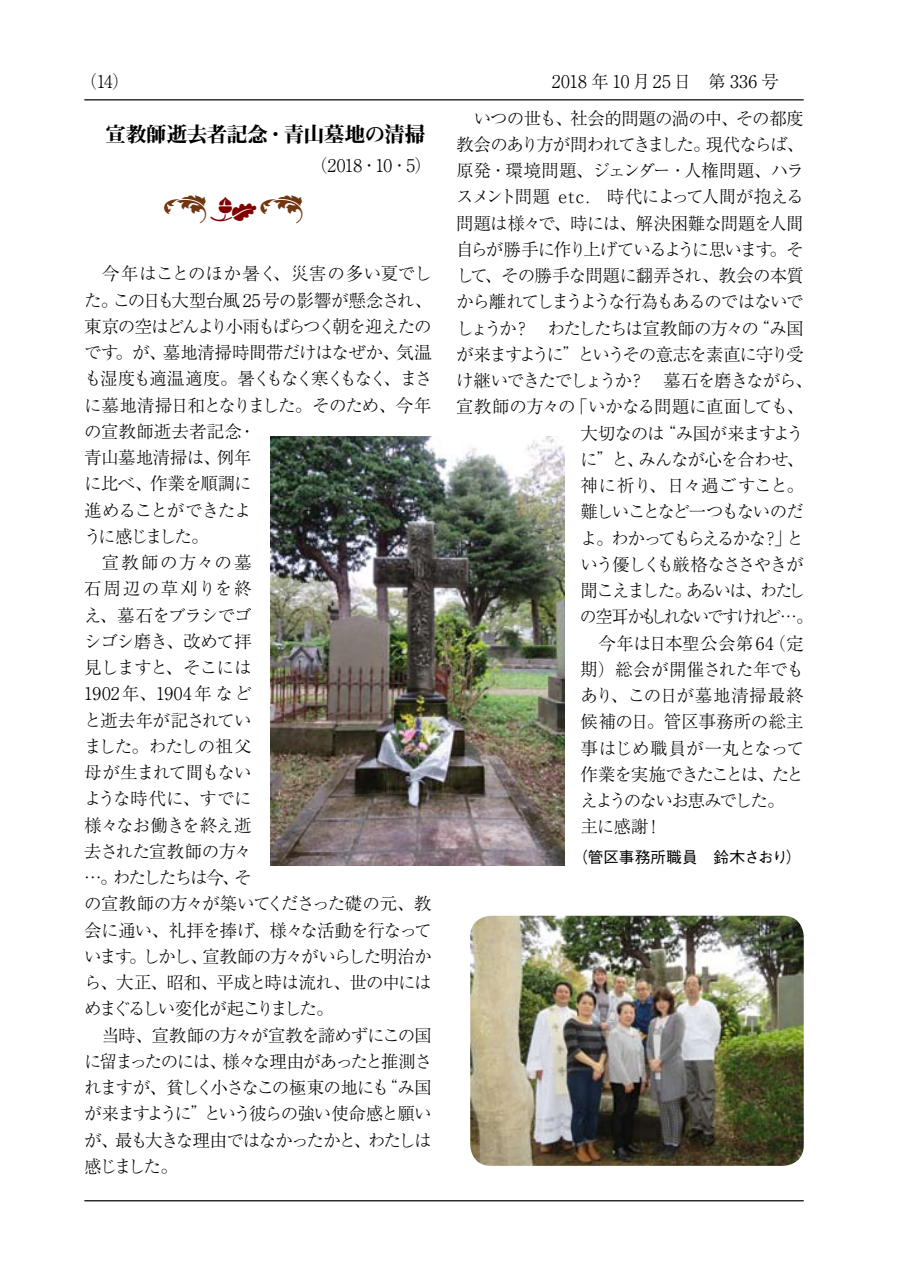
<style>
.page{position:relative;width:903px;height:1275px;background:#fff}
.page>*{position:absolute;margin:0;border:0;box-sizing:border-box;transform-origin:0 0}
.t1{font:38.5px "Type Embellishments One Let Plain";color:#723512}
.t2{font:21px "Midashi Min Pro MA31";letter-spacing:-.035em;color:#000}
.t3{font:300 17.5px "Ryumin Pro";letter-spacing:-.06em;color:#000}
.t4{font:300 17.5px "Ryumin Pro";letter-spacing:-.095em;color:#000}
.t5{font:300 17.5px "Ryumin Pro";letter-spacing:-.04em;color:#000}
.t6{font:300 17.5px "Ryumin Pro";letter-spacing:-.11em;color:#000}
.t7{font:300 17.5px "Ryumin Pro";letter-spacing:-.1em;color:#000}
.t8{font:300 17.5px "Ryumin Pro";letter-spacing:-.09em;color:#000}
.t9{font:300 17.5px "Ryumin Pro";letter-spacing:-.02em;color:#000}
.t10{font:300 17.5px "Ryumin Pro";letter-spacing:-.08em;color:#000}
.t11{font:300 17.5px "Ryumin Pro";letter-spacing:-.01em;color:#000}
.t12{font:300 17.5px "Ryumin Pro";letter-spacing:.01em;color:#000}
.t13{font:300 17.5px "Ryumin Pro";color:#000}
.t14{font:300 17.5px "Ryumin Pro";letter-spacing:-.035em;color:#000}
.t15{font:300 17.5px "Ryumin Pro";letter-spacing:-.085em;color:#000}
.t16{font:300 17.5px "Ryumin Pro";letter-spacing:.03em;color:#000}
.t17{font:300 17.5px "Ryumin Pro";letter-spacing:-.135em;color:#000;scale:.96 1}
.t18{font:300 17.5px "Ryumin Pro";letter-spacing:-.13em;color:#000}
.t19{font:300 17.5px "Ryumin Pro";letter-spacing:.04em;color:#000}
.t20{font:300 17.5px "Ryumin Pro";letter-spacing:.035em;color:#000}
.t21{font:300 17.5px "Ryumin Pro";letter-spacing:-.005em;color:#000}
.t22{font:300 17.5px "Ryumin Pro";letter-spacing:.005em;color:#000}
.t23{font:300 17.5px "Ryumin Pro";letter-spacing:.095em;color:#000}
.t24{font:300 17.5px "Ryumin Pro";letter-spacing:-.14em;color:#000}
.t25{font:300 17.5px "Ryumin Pro";letter-spacing:.085em;color:#000}
.t26{font:500 15.75px "Gothic BBB Pro";letter-spacing:-.005em;color:#000}
.s1{color:#800000}
</style>
<div class="page">
<hr style="left:84px;top:1200px;width:720px;height:1px;background:#000">
<hr style="left:84px;top:99px;width:720px;height:1px;background:#000">
<img style="left:470px;top:916px;width:334px;height:250px">
<img style="left:270px;top:437px;width:294px;height:428px">
<p class="t3" style="left:80px;top:68px;width:59px">（14）　</p>
<p class="t16" style="left:552px;top:68px;width:229px">2018 年 10 月25日　第 336 号</p>
<p class="t2" style="left:105px;top:118px;width:322px">宣教師逝去者記念・青山墓地の清掃</p>
<p class="t3" style="left:310px;top:151px;width:123px">（2018・10・5）</p>
<p class="t5" style="left:474px;top:104px;width:331px">いつの世も、社会的問題の渦の中、その都度</p>
<p class="t8" style="left:456px;top:130px;width:349px">教会のあり方が問われてきました。現代ならば、</p>
<p class="t11" style="left:456px;top:157px;width:349px">原発・環境問題、ジェンダー・人権問題、ハラ</p>
<p class="t3" style="left:456px;top:183px;width:349px">スメント問題 etc.　時代によって人間が抱える</p>
<p class="t5" style="left:456px;top:209px;width:349px">問題は様々で、時には、解決困難な問題を人間</p>
<p class="t7" style="left:456px;top:235px;width:349px">自らが勝手に作り上げているように思います。そ</p>
<p class="t3" style="left:456px;top:262px;width:349px">して、その勝手な問題に翻弄され、教会の本質</p>
<p class="t15" style="left:456px;top:288px;width:349px">から離れてしまうような行為もあるのではないで</p>
<p class="t4" style="left:456px;top:314px;width:349px">しょうか？　わたしたちは宣教師の方々の“み国</p>
<p class="t8" style="left:456px;top:340px;width:349px">が来ますように”というその意志を素直に守り受</p>
<p class="t3" style="left:456px;top:367px;width:358px">け継いできたでしょうか？　墓石を磨きながら、</p>
<p class="t5" style="left:456px;top:393px;width:349px">宣教師の方々の「いかなる問題に直面しても、</p>
<p class="t3" style="left:580px;top:419px;width:225px">大切なのは“み国が来ますよう</p>
<p class="t3" style="left:580px;top:445px;width:225px">に”と、みんなが心を合わせ、</p>
<p class="t13" style="left:580px;top:472px;width:225px">神に祈り、日々過ごすこと。</p>
<p class="t10" style="left:580px;top:498px;width:225px">難しいことなど一つもないのだ</p>
<p class="t18" style="left:580px;top:524px;width:225px">よ。わかってもらえるかな？」と</p>
<p class="t3" style="left:580px;top:550px;width:225px">いう優しくも厳格なささやきが</p>
<p class="t6" style="left:580px;top:577px;width:226px">聞こえました。あるいは、わたし</p>
<p class="t17" style="left:580px;top:603px;width:244px">の空耳かもしれないですけれど…。</p>
<p class="t12" style="left:598px;top:629px;width:207px">今年は日本聖公会第64（定</p>
<p class="t13" style="left:580px;top:655px;width:225px">期）総会が開催された年でも</p>
<p class="t20" style="left:580px;top:682px;width:225px">あり、この日が墓地清掃最終</p>
<p class="t21" style="left:580px;top:708px;width:225px">候補の日。管区事務所の総主</p>
<p class="t11" style="left:580px;top:734px;width:225px">事はじめ職員が一丸となって</p>
<p class="t4" style="left:580px;top:760px;width:225px">作業を実施できたことは、たと</p>
<p class="t4" style="left:580px;top:787px;width:206px">えようのないお恵みでした。</p>
<p class="t3" style="left:580px;top:813px;width:100px">主に感謝！　</p>
<p class="t26" style="left:572px;top:845px;width:231px">（管区事務所職員　鈴木さおり）</p>
<h1 class="t1" style="left:162px;top:194px;width:143px">=<span class="s1">m</span>=</h1>
<p class="t12" style="left:102px;top:260px;width:331px">今年はことのほか暑く、災害の多い夏でし</p>
<p class="t14" style="left:84px;top:286px;width:349px">た。この日も大型台風 25号の影響が懸念され、</p>
<p class="t6" style="left:84px;top:312px;width:349px">東京の空はどんより小雨もぱらつく朝を迎えたの</p>
<p class="t9" style="left:84px;top:339px;width:349px">です。が、墓地清掃時間帯だけはなぜか、気温</p>
<p class="t6" style="left:84px;top:365px;width:349px">も湿度も適温適度。暑くもなく寒くもなく、まさ</p>
<p class="t3" style="left:84px;top:391px;width:349px">に墓地清掃日和となりました。そのため、今年</p>
<p class="t22" style="left:84px;top:417px;width:173px">の宣教師逝去者記念・</p>
<p class="t9" style="left:84px;top:444px;width:169px">青山墓地清掃は、例年</p>
<p class="t3" style="left:84px;top:470px;width:169px">に比べ、作業を順調に</p>
<p class="t3" style="left:84px;top:496px;width:169px">進めることができたよ</p>
<p class="t24" style="left:84px;top:522px;width:126px">うに感じました。</p>
<p class="t25" style="left:102px;top:549px;width:151px">宣教師の方々の墓</p>
<p class="t23" style="left:84px;top:575px;width:169px">石周辺の草刈りを終</p>
<p class="t3" style="left:84px;top:601px;width:169px">え、墓石をブラシでゴ</p>
<p class="t5" style="left:84px;top:627px;width:169px">シゴシ磨き、改めて拝</p>
<p class="t3" style="left:84px;top:654px;width:169px">見しますと、そこには</p>
<p class="t19" style="left:84px;top:680px;width:169px">1902年、1904年など</p>
<p class="t3" style="left:84px;top:706px;width:169px">と逝去年が記されてい</p>
<p class="t3" style="left:84px;top:732px;width:169px">ました。わたしの祖父</p>
<p class="t3" style="left:84px;top:759px;width:169px">母が生まれて間もない</p>
<p class="t9" style="left:84px;top:785px;width:169px">ような時代に、すでに</p>
<p class="t3" style="left:84px;top:811px;width:169px">様々なお働きを終え逝</p>
<p class="t3" style="left:84px;top:837px;width:169px">去された宣教師の方々</p>
<p class="t7" style="left:84px;top:864px;width:169px">…。わたしたちは今、そ</p>
<p class="t5" style="left:84px;top:890px;width:349px">の宣教師の方々が築いてくださった礎の元、教</p>
<p class="t3" style="left:84px;top:916px;width:349px">会に通い、礼拝を捧げ、様々な活動を行なって</p>
<p class="t4" style="left:84px;top:942px;width:349px">います。しかし、宣教師の方々がいらした明治か</p>
<p class="t5" style="left:84px;top:969px;width:349px">ら、大正、昭和、平成と時は流れ、世の中には</p>
<p class="t6" style="left:84px;top:995px;width:251px">めまぐるしい変化が起こりました。</p>
<p class="t3" style="left:102px;top:1021px;width:331px">当時、宣教師の方々が宣教を諦めずにこの国</p>
<p class="t4" style="left:84px;top:1047px;width:349px">に留まったのには、様々な理由があったと推測さ</p>
<p class="t7" style="left:84px;top:1074px;width:349px">れますが、貧しく小さなこの極東の地にも“み国</p>
<p class="t4" style="left:84px;top:1100px;width:349px">が来ますように”という彼らの強い使命感と願い</p>
<p class="t10" style="left:84px;top:1126px;width:349px">が、最も大きな理由ではなかったかと、わたしは</p>
<p class="t3" style="left:84px;top:1152px;width:95px">感じました。</p>
</div>
